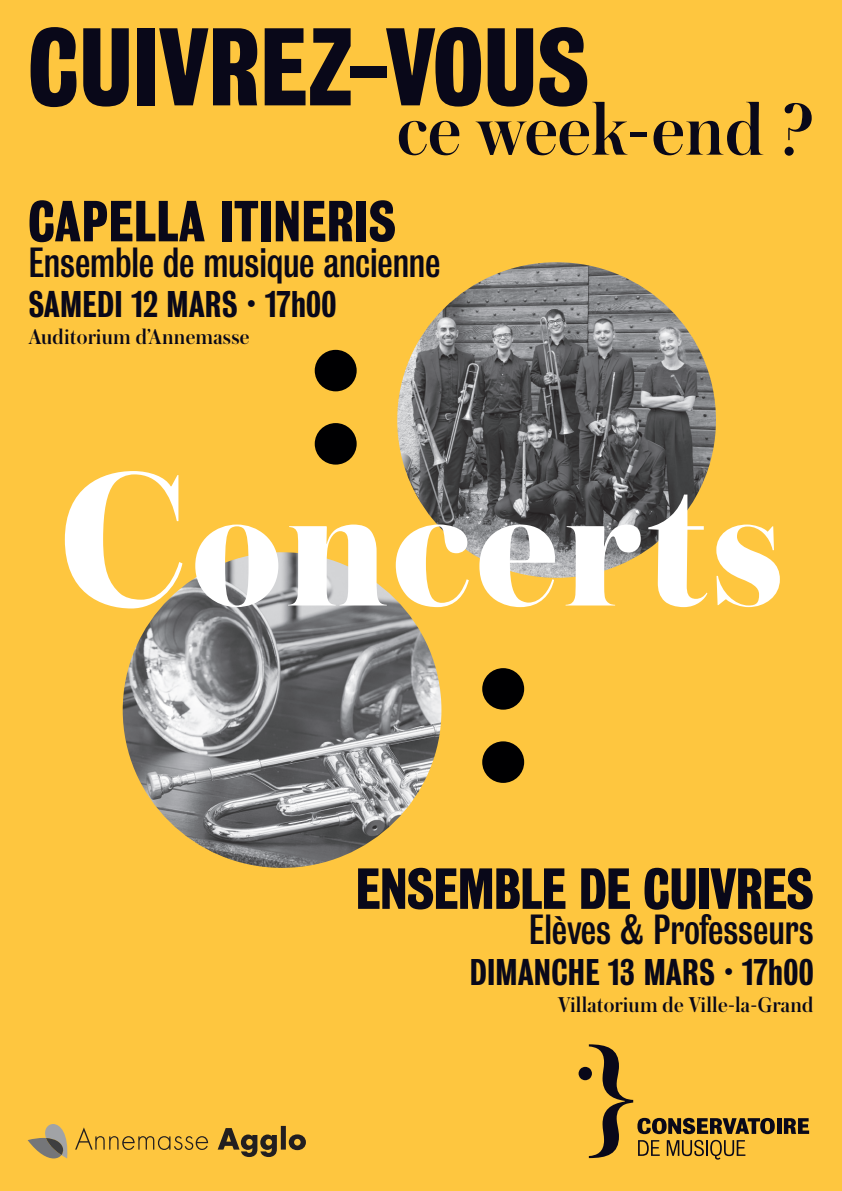
<style>
.page{position:relative;width:842px;height:1191px;background:#fec63f}
.page>*{position:absolute;margin:0;border:0;box-sizing:border-box;transform-origin:0 0}
.t1{font:800 179.4px "Austin";letter-spacing:.03em;color:#fff}
.t2{font:700 condensed 100.4px "Bureau Grot";color:#090819}
.t3{font:500 77.2px "Austin";letter-spacing:.01em;color:#090819}
.t4{font:700 condensed 52.6px "Bureau Grot";letter-spacing:-.01em;color:#090819}
.t5{font:700 condensed 52.6px "Bureau Grot";letter-spacing:.01em;color:#090819}
.t6{font:condensed 38.4px "Bureau Grot";letter-spacing:.01em;color:#090819}
.t7{font:500 condensed 33.8px "Bureau Grot";letter-spacing:.01em;color:#090819}
.t8{font:500 22.6px "Austin";letter-spacing:.01em;color:#090819}
.s1{font-size:200.4px}
</style>
<div class="page">
<hr style="left:777px;top:1118px;width:4px;height:15px;background:#090819">
<svg style="left:784px;top:1118px;width:25px;height:15px"></svg>
<svg style="left:579px;top:1044px;width:196px;height:115px"></svg>
<svg style="left:28px;top:1124px;width:40px;height:34px"></svg>
<svg style="left:75px;top:1126px;width:231px;height:31px"></svg>
<div style="left:482px;top:668px;width:42px;height:41px;background:#000002;border-radius:50%"></div>
<div style="left:482px;top:741px;width:42px;height:42px;background:#000002;border-radius:50%"></div>
<img style="left:123px;top:552px;width:318px;height:316px">
<img style="left:397px;top:262px;width:319px;height:316px">
<div style="left:315px;top:423px;width:42px;height:41px;background:#000002;border-radius:50%"></div>
<div style="left:315px;top:350px;width:42px;height:41px;background:#000002;border-radius:50%"></div>
<h2 class="t2" style="left:28px;top:9px;width:562px">CUIVREZ-VOUS</h2>
<h3 class="t3" style="left:397px;top:76px;width:418px">ce week-end ?</h3>
<h3 class="t5" style="left:28px;top:191px;width:369px">CAPELLA ITINERIS</h3>
<h3 class="t6" style="left:28px;top:241px;width:413px">Ensemble de musique ancienne</h3>
<h3 class="t7" style="left:28px;top:285px;width:310px">SAMEDI 12 MARS · 17h00</h3>
<p class="t8" style="left:28px;top:321px;width:222px">Auditorium d’Annemasse</p>
<h1 class="t1" style="left:59px;top:416px;width:725px"><span class="s1">C</span>oncerts</h1>
<h3 class="t4" style="left:356px;top:858px;width:459px">ENSEMBLE DE CUIVRES</h3>
<h3 class="t6" style="left:529px;top:908px;width:286px">Elèves &amp; Professeurs</h3>
<h3 class="t7" style="left:470px;top:952px;width:345px">DIMANCHE 13 MARS · 17h00</h3>
<p class="t8" style="left:558px;top:989px;width:257px">Villatorium de Ville-la-Grand</p>
</div>
